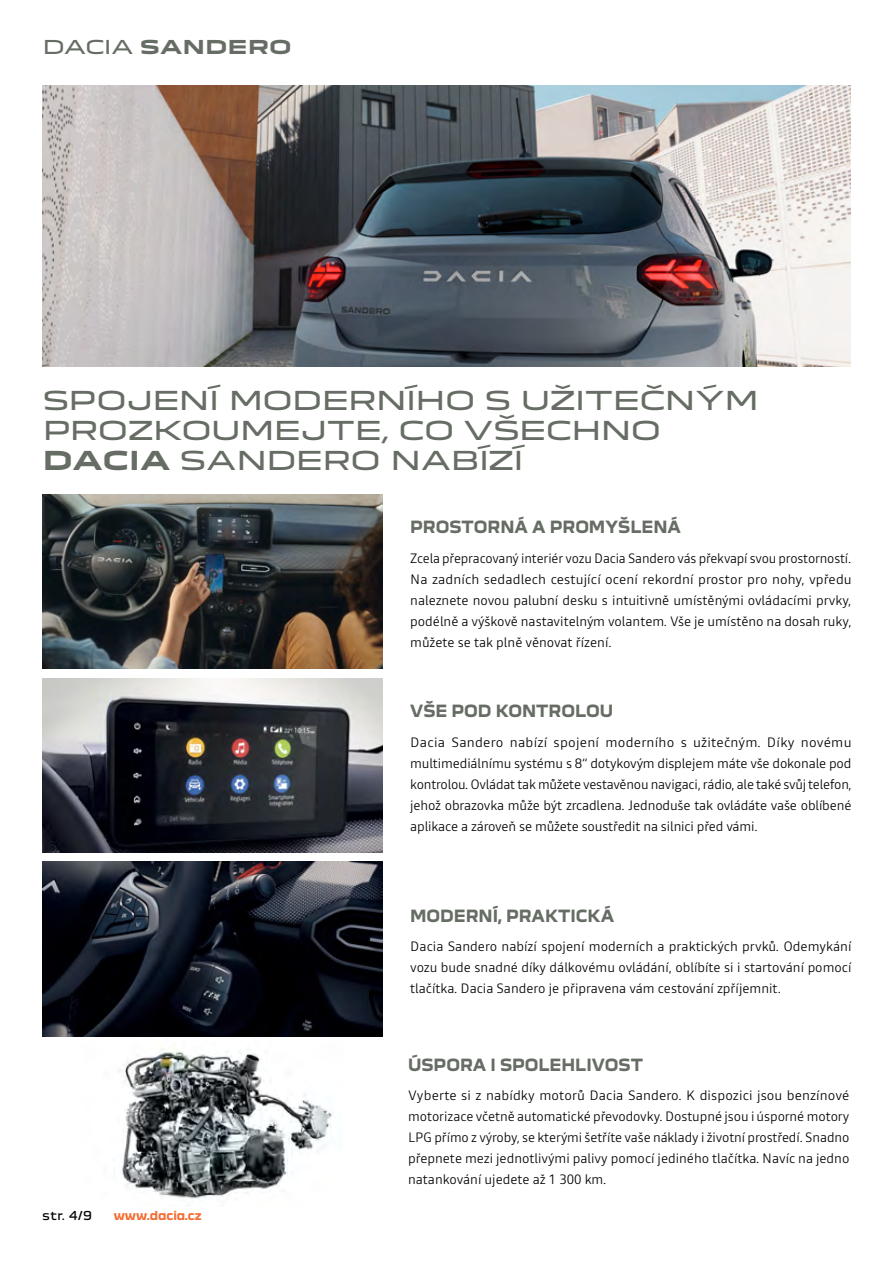
<style>
.page{position:relative;width:893px;height:1263px;background:#fff}
.page>*{position:absolute;margin:0;border:0;box-sizing:border-box;transform-origin:0 0}
.t1{font:25.5px/30px "Dacia Block Extended";letter-spacing:-.045em;color:#666d64}
.t2{font:700 25.5px "Dacia Block Extended";color:#666d64}
.t3{font:700 18.75px "Dacia Block Extended";color:#666d64}
.t4{font:700 16.5px "Dacia Block";color:#666d64}
.t5{font:300 13.5px/21px "Read";color:#000;text-align:justify}
.t6{font:700 12px "Dacia Block";color:#f36e35}
.t7{font:12px "Dacia Block";color:#000}
.s1{font-weight:400}
</style>
<div class="page">
<img style="left:43px;top:85px;width:807px;height:281px">
<img style="left:43px;top:678px;width:340px;height:174px">
<img style="left:72px;top:1036px;width:271px;height:163px">
<img style="left:43px;top:862px;width:340px;height:174px">
<img style="left:43px;top:494px;width:340px;height:175px">
<h2 class="t3" style="left:43px;top:37px;width:251px"><span class="s1">DACIA</span> SANDERO</h2>
<h1 class="t1" style="left:43px;top:386px;width:718px">SPOJENÍ MODE RNÍHO S UŽITEČNÝM<br>PROZKOUMEJTE, CO VŠECHN O</h1>
<h1 class="t2" style="left:43px;top:446px;width:56px">DACIA</h1>
<h1 class="t1" style="left:180px;top:446px;width:240px">SAN DERO NA</h1>
<h1 class="t1" style="left:450px;top:446px;width:75px">BÍZÍ</h1>
<p class="t4" style="left:410px;top:518px;width:272px">PROSTORNÁ A PROMYŠLENÁ</p>
<p class="t5" style="left:410px;top:548px;width:443px">Zcela přepracovaný interiér vozu Dacia Sandero vás překvapí svou prostorností.<br>Na zadních sedadlech cestující ocení rekordní prostor pro nohy, vpředu naleznete novou palubní desku s intuitivně umístěnými ovládacími prvky, podélně a výškově nastavitelným volantem. Vše je umístěno na dosah ruky, můžete se tak plně věnovat řízení.</p>
<p class="t4" style="left:410px;top:702px;width:205px">VŠE POD KONTROLOU</p>
<p class="t5" style="left:410px;top:731px;width:443px">Dacia Sandero nabízí spojení moderního s užitečným. Díky novému multimediálnímu systému s 8“ dotykovým displejem máte vše dokonale pod kontrolou. Ovládat tak můžete vestavěnou navigaci, rádio, ale také svůj telefon, jehož obrazovka může být zrcadlena. Jednoduše tak ovládáte vaše oblíbené aplikace a zároveň se můžete soustředit na silnici před vámi.</p>
<p class="t4" style="left:410px;top:906px;width:206px">MODERNÍ, PRAKTICKÁ</p>
<p class="t5" style="left:410px;top:936px;width:443px">Dacia Sandero nabízí spojení moderních a praktických prvků. Odemykání vozu bude snadné díky dálkovému ovládání, oblíbíte si i startování pomocí tlačítka. Dacia Sandero je připravena vám cestování zpříjemnit.</p>
<p class="t7" style="left:43px;top:1206px;width:51px">str. 4/9</p>
<p class="t6" style="left:114px;top:1209px;width:89px">www.dacia.cz</p>
<p class="t4" style="left:408px;top:1055px;width:237px">ÚSPORA I SPOLEHLIVOST</p>
<p class="t5" style="left:408px;top:1085px;width:443px">Vyberte si z nabídky motorů Dacia Sandero. K dispozici jsou benzínové motorizace včetně automatické převodovky. Dostupné jsou i úsporné motory LPG přímo z výroby, se kterými šetříte vaše náklady i životní prostředí. Snadno přepnete mezi jednotlivými palivy pomocí jediného tlačítka. Navíc na jedno natankování ujedete až 1 300 km.</p>
</div>
